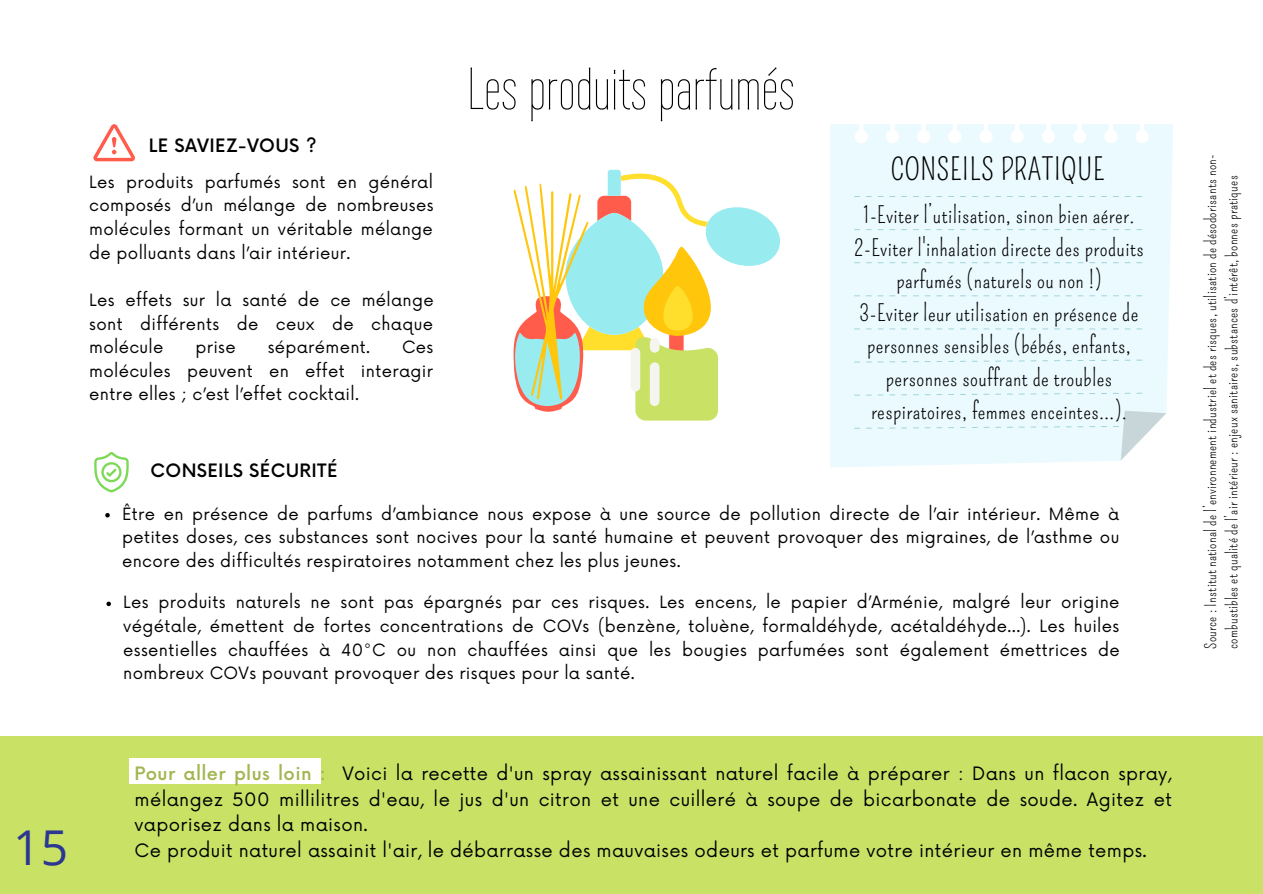
<style>
.page{position:relative;width:1263px;height:894px;background:#fff}
.page>*{position:absolute;margin:0;border:0;box-sizing:border-box;transform-origin:0 0}
.t1{font:58.5px "Wire One";letter-spacing:.02em;color:#000}
.t2{font:48px "Open Sans";color:#2c3792}
.t3{font:30px "Pompiere";letter-spacing:.02em;color:#000}
.t4{font:22.5px/32.5px "Pompiere";letter-spacing:.02em;color:#000;text-align:center}
.t5{font:18px/25.8px "Now";letter-spacing:.02em;color:#000}
.t6{font:500 18px "Now";letter-spacing:.02em;color:#000}
.t7{font:16.5px/23.5px "Now";letter-spacing:.02em;color:#000;text-align:justify}
.t8{font:15px/21.3px "Pompiere";letter-spacing:.02em;color:#000}
.s1{font-weight:500;color:#a2b652}
</style>
<div class="page">
<div style="left:0;top:736px;width:1263px;height:157px;background:#c9e265"></div>
<div style="left:129px;top:758px;width:191px;height:25px;background:#fff"></div>
<div style="left:830px;top:124px;width:343px;height:343px;background:#ebfafe"></div>
<svg style="left:854px;top:196px;width:288px;height:1px"></svg>
<svg style="left:854px;top:229px;width:288px;height:1px"></svg>
<svg style="left:854px;top:262px;width:288px;height:1px"></svg>
<svg style="left:854px;top:295px;width:288px;height:1px"></svg>
<svg style="left:854px;top:328px;width:288px;height:1px"></svg>
<svg style="left:854px;top:359px;width:288px;height:3px"></svg>
<svg style="left:854px;top:392px;width:288px;height:3px"></svg>
<svg style="left:854px;top:410px;width:312px;height:50px;background:#e9f7fb"></svg>
<svg style="left:513px;top:169px;width:267px;height:251px"></svg>
<svg style="left:105px;top:513px;width:5px;height:4px"></svg>
<svg style="left:93px;top:124px;width:42px;height:37px"></svg>
<svg style="left:94px;top:452px;width:35px;height:40px"></svg>
<svg style="left:106px;top:601px;width:5px;height:5px"></svg>
<p class="t6" style="left:149px;top:136px;width:169px">LE SAVIEZ-VOUS ?</p>
<p class="t7" style="left:89px;top:171px;width:346px">Les produits parfumés sont en général composés d’un mélange de nombreuses molécules formant un véritable mélange de polluants dans l’air intérieur.</p>
<p class="t7" style="left:89px;top:289px;width:346px">Les effets sur la santé de ce mélange sont différents de ceux de chaque molécule</p>
<p class="t7" style="left:89px;top:336px;width:346px;text-indent:313px">Ces molécules peuvent en effet interagir entre elles ; c’est l’effet cocktail.</p>
<p class="t7" style="left:195px;top:336px;width:42px">prise</p>
<p class="t7" style="left:268px;top:336px;width:104px">séparément.</p>
<p class="t6" style="left:151px;top:461px;width:189px">CONSEILS SÉCURITÉ</p>
<h1 class="t1" style="left:468px;top:57px;width:328px">Les produits parfumés</h1>
<h3 class="t3" style="left:891px;top:152px;width:215px">CONSEILS PRATIQUE</h3>
<p class="t4" style="left:854px;top:199px;width:291px">1-Eviter l’utilisation, sinon bien aérer.<br>2-Eviter l'inhalation directe des produits parfumés (naturels ou non !)<br>3-Eviter leur utilisation en présence de personnes sensibles (bébés, enfants, personnes souffrant de troubles respiratoires, femmes enceintes…).</p>
<p class="t7" style="left:122px;top:502px;width:999px">Être en présence de parfums d’ambiance nous expose à une source de pollution directe de l’air intérieur. Même à petites doses, ces substances sont nocives pour la santé humaine et peuvent provoquer des migraines, de l’asthme ou encore des difficultés respiratoires notamment chez les plus jeunes.</p>
<p class="t7" style="left:123px;top:591px;width:998px">Les produits naturels ne sont pas épargnés par ces risques. Les encens, le papier d’Arménie, malgré leur origine végétale, émettent de fortes concentrations de COVs (benzène, toluène, formaldéhyde, acétaldéhyde…). Les huiles essentielles chauffées à 40°C ou non chauffées ainsi que les bougies parfumées sont également émettrices de nombreux COVs pouvant provoquer des risques pour la santé.</p>
<p class="t8" style="left:1200px;top:649px;width:496px;rotate:-90deg">Source : Institut national de l’environnement industriel et des risques, utilisation de désodorisants non&shy;combustibles et qualité de l’air intérieur : enjeux sanitaires, substances d’intérêt, bonnes pratiques</p>
<h2 class="t2" style="left:13px;top:813px;width:56px">15</h2>
<p class="t5" style="left:135px;top:761px;width:1039px"><span class="s1">Pour aller plus loin :</span> Voici la recette d'un spray assainissant naturel facile à préparer : Dans un flacon spray, mélangez 500 millilitres d'eau, le jus d'un citron et une cuilleré à soupe de bicarbonate de soude. Agitez et vaporisez dans la maison.<br>Ce produit naturel assainit l'air, le débarrasse des mauvaises odeurs et parfume votre intérieur en même temps.</p>
</div>
